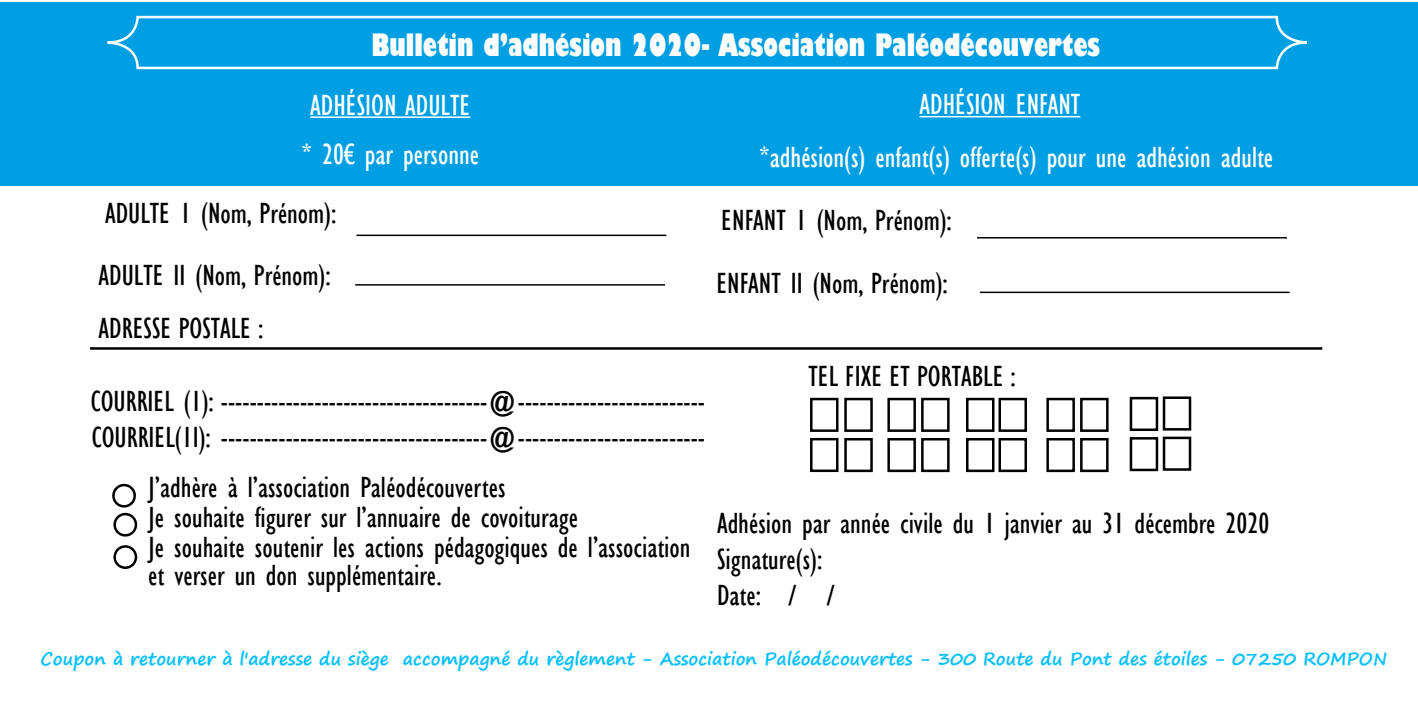
<style>
.page{position:relative;width:1418px;height:709px;background:#fff}
.page>*{position:absolute;margin:0;border:0;box-sizing:border-box;transform-origin:0 0}
.t1{font:condensed 30px/36px "Gill Sans";color:#000}
.t2{font:condensed 30px/49px "Gill Sans";color:#fff}
.t3{font:800 condensed 30px "Gill Sans";color:#fff}
.t4{font:700 17.5px "Segoe Print";color:#00bfff}
.s1{color:#fff}
</style>
<div class="page">
<div style="left:0;top:3px;width:1417px;height:183px;background:#009fe3"></div>
<svg style="left:107px;top:15px;width:1200px;height:55px"></svg>
<svg style="left:112px;top:396px;width:1080px;height:173px"></svg>
<hr style="left:356px;top:234px;width:310px;height:2px;background:#000">
<hr style="left:977px;top:237px;width:309px;height:1px;background:#000">
<hr style="left:355px;top:284px;width:310px;height:1px;background:#000">
<hr style="left:979px;top:291px;width:310px;height:2px;background:#000">
<hr style="left:310px;top:116px;width:160px;height:2px;background:#fff">
<hr style="left:919px;top:116px;width:161px;height:1px;background:#fff">
<div style="left:112px;top:484px;width:24px;height:23px;border:2px solid #000;border-radius:50%"></div>
<div style="left:113px;top:545px;width:24px;height:24px;border:2px solid #000;border-radius:50%"></div>
<div style="left:113px;top:513px;width:24px;height:23px;border:2px solid #000;border-radius:50%"></div>
<div style="left:844px;top:398px;width:28px;height:34px;border:2px solid #000"></div>
<div style="left:887px;top:398px;width:28px;height:34px;border:2px solid #000"></div>
<div style="left:921px;top:398px;width:28px;height:34px;border:2px solid #000"></div>
<div style="left:966px;top:398px;width:28px;height:34px;border:2px solid #000"></div>
<div style="left:998px;top:398px;width:29px;height:34px;border:2px solid #000"></div>
<div style="left:1046px;top:398px;width:28px;height:34px;border:2px solid #000"></div>
<div style="left:1080px;top:398px;width:28px;height:34px;border:2px solid #000"></div>
<div style="left:1129px;top:397px;width:29px;height:34px;border:2px solid #000"></div>
<div style="left:1162px;top:396px;width:29px;height:34px;border:2px solid #000"></div>
<div style="left:810px;top:398px;width:28px;height:34px;border:2px solid #000"></div>
<div style="left:844px;top:438px;width:28px;height:34px;border:2px solid #000"></div>
<div style="left:887px;top:438px;width:28px;height:34px;border:2px solid #000"></div>
<div style="left:921px;top:438px;width:28px;height:34px;border:2px solid #000"></div>
<div style="left:966px;top:438px;width:28px;height:34px;border:2px solid #000"></div>
<div style="left:998px;top:438px;width:29px;height:34px;border:2px solid #000"></div>
<div style="left:1046px;top:438px;width:28px;height:34px;border:2px solid #000"></div>
<div style="left:1080px;top:438px;width:28px;height:34px;border:2px solid #000"></div>
<div style="left:1129px;top:437px;width:29px;height:34px;border:2px solid #000"></div>
<div style="left:1162px;top:436px;width:29px;height:35px;border:2px solid #000"></div>
<div style="left:810px;top:438px;width:28px;height:34px;border:2px solid #000"></div>
<hr style="left:90px;top:347px;width:1232px;height:3px;background:#000">
<p class="t3" style="left:371px;top:26px;width:730px">Bulletin d’adhésion 2020- Association Paléodécouvertes</p>
<p class="t2" style="left:301px;top:81px;width:179px">ADHÉSION ADULTE * 20€ par personne</p>
<p class="t2" style="left:759px;top:79px;width:515px;line-height:52.2px;text-indent:160px">ADHÉSION ENFANT<br>*adhésion(s) enfant(s) offerte(s) pour une adhésion adulte</p>
<p class="t1" style="left:105px;top:195px;width:233px">ADULTE 1 (Nom, Prénom):</p>
<p class="t1" style="left:721px;top:202px;width:232px">ENFANT 1 (Nom, Prénom):</p>
<p class="t1" style="left:99px;top:257px;width:233px">ADULTE II (Nom, Prénom):</p>
<p class="t1" style="left:716px;top:265px;width:233px">ENFANT II (Nom, Prénom):</p>
<p class="t1" style="left:99px;top:311px;width:166px">ADRESSE POSTALE :</p>
<p class="t1" style="left:91px;top:383px;width:616px">COURRIEL (1): -------------------------------------@--------------------------<br>COURRIEL(1I): -------------------------------------@--------------------------</p>
<p class="t1" style="left:149px;top:469px;width:358px">J’adhère à l’association Paléodécouvertes</p>
<p class="t1" style="left:149px;top:499px;width:431px">Je souhaite figurer sur l’annuaire de covoiturage</p>
<p class="t1" style="left:149px;top:529px;width:543px">Je souhaite soutenir les actions pédagogiques de l’association</p>
<p class="t1" style="left:102px;top:557px;width:341px"><span class="s1">et</span> et verser un don supplémentaire.</p>
<p class="t1" style="left:808px;top:358px;width:209px">TEL FIXE ET PORTABLE :</p>
<p class="t1" style="left:717px;top:505px;width:554px">Adhésion par année civile du 1 janvier au 31 décembre 2020<br>Signature(s):<br>Date: / /</p>
<p class="t4" style="left:41px;top:643px;width:1347px">Coupon à retourner à l'adresse du siège accompagné du règlement - Association Paléodécouvertes - 300 Route du Pont des étoiles - 07250 ROMPON</p>
</div>
